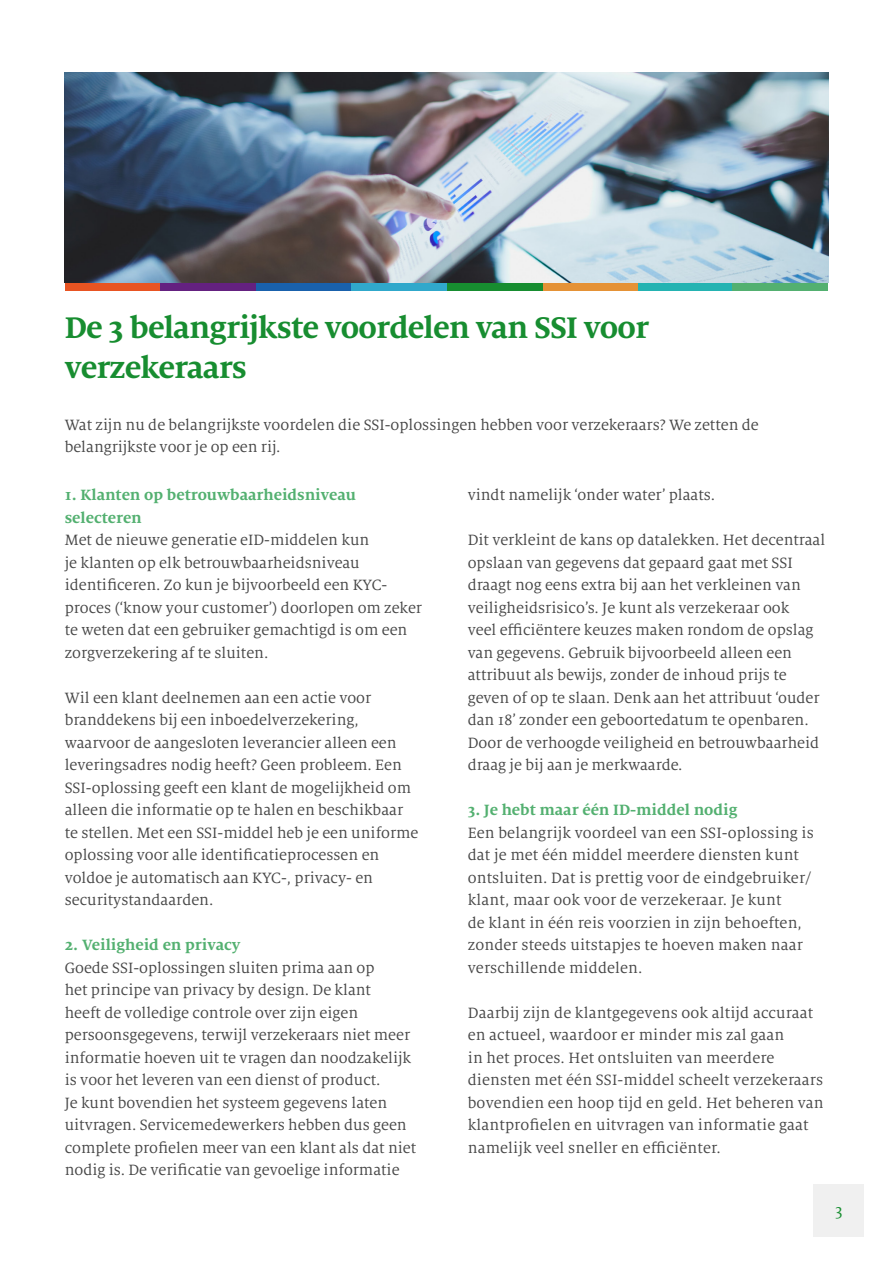
<style>
.page{position:relative;width:893px;height:1263px;background:#fff}
.page>*{position:absolute;margin:0;border:0;box-sizing:border-box;transform-origin:0 0}
.t1{font:700 33px/39.6px "Milo Serif OT";letter-spacing:-.025em;color:#178d30}
.t2{font:18px "Milo Serif OT";color:#178d30}
.t3{font:16.5px/22.5px "Milo Serif OT";color:#464646}
.t4{font:700 16.5px/22.5px "Milo Serif OT";color:#53b070}
</style>
<div class="page">
<div style="left:814px;top:1184px;width:50px;height:53px;background:#f0f0f0"></div>
<img style="left:65px;top:72px;width:763px;height:211px">
<div style="left:65px;top:283px;width:95px;height:7px;background:#e85422"></div>
<div style="left:160px;top:283px;width:96px;height:7px;background:#642180"></div>
<div style="left:256px;top:283px;width:96px;height:7px;background:#1961ac"></div>
<div style="left:352px;top:283px;width:95px;height:7px;background:#30a8cb"></div>
<div style="left:447px;top:283px;width:96px;height:7px;background:#178d30"></div>
<div style="left:543px;top:283px;width:95px;height:7px;background:#e59236"></div>
<div style="left:638px;top:283px;width:96px;height:7px;background:#24b3b2"></div>
<div style="left:733px;top:283px;width:95px;height:7px;background:#53b070"></div>
<h1 class="t1" style="left:65px;top:308px;width:586px">De 3 belangrijkste voordelen van SSI voor verzekeraars</h1>
<p class="t3" style="left:65px;top:414px;width:695px">Wat zijn nu de belangrijkste voordelen die SSI-oplossingen hebben voor verzekeraars? We zetten de belangrijkste voor je op een rij.</p>
<p class="t4" style="left:65px;top:484px;width:293px">1. Klanten op betrouwbaarheidsniveau selecteren</p>
<p class="t3" style="left:65px;top:529px;width:359px">Met de nieuwe generatie eID-middelen kun<br>je klanten op elk betrouwbaarheidsniveau identificeren. Zo kun je bijvoorbeeld een KYC&shy;proces (‘know your customer’) doorlopen om zeker te weten dat een gebruiker gemachtigd is om een zorgverzekering af te sluiten.</p>
<p class="t3" style="left:65px;top:686px;width:355px">Wil een klant deelnemen aan een actie voor branddekens bij een inboedelverzekering, waarvoor de aangesloten leverancier alleen een leveringsadres nodig heeft? Geen probleem. Een SSI-oplossing geeft een klant de mogelijkheid om alleen die informatie op te halen en beschikbaar te stellen. Met een SSI-middel heb je een uniforme oplossing voor alle identificatieprocessen en voldoe je automatisch aan KYC-, privacy- en securitystandaarden.</p>
<p class="t4" style="left:65px;top:934px;width:177px">2. Veiligheid en privacy</p>
<p class="t3" style="left:65px;top:957px;width:353px">Goede SSI-oplossingen sluiten prima aan op<br>het principe van privacy by design. De klant<br>heeft de volledige controle over zijn eigen persoonsgegevens, terwijl verzekeraars niet meer informatie hoeven uit te vragen dan noodzakelijk is voor het leveren van een dienst of product.<br>Je kunt bovendien het systeem gegevens laten uitvragen. Servicemedewerkers hebben dus geen complete profielen meer van een klant als dat niet nodig is. De verificatie van gevoelige informatie</p>
<p class="t3" style="left:468px;top:484px;width:249px">vindt namelijk ‘onder water’ plaats.</p>
<p class="t3" style="left:468px;top:529px;width:359px">Dit verkleint de kans op datalekken. Het decentraal opslaan van gegevens dat gepaard gaat met SSI draagt nog eens extra bij aan het verkleinen van veiligheidsrisico’s. Je kunt als verzekeraar ook<br>veel efficiëntere keuzes maken rondom de opslag van gegevens. Gebruik bijvoorbeeld alleen een attribuut als bewijs, zonder de inhoud prijs te geven of op te slaan. Denk aan het attribuut ‘ouder dan 18’ zonder een geboortedatum te openbaren.<br>Door de verhoogde veiligheid en betrouwbaarheid draag je bij aan je merkwaarde.</p>
<p class="t4" style="left:468px;top:799px;width:271px">3. Je hebt maar één ID-middel nodig</p>
<p class="t3" style="left:468px;top:822px;width:348px">Een belangrijk voordeel van een SSI-oplossing is dat je met één middel meerdere diensten kunt ontsluiten. Dat is prettig voor de eindgebruiker/ klant, maar ook voor de verzekeraar. Je kunt<br>de klant in één reis voorzien in zijn behoeften, zonder steeds uitstapjes te hoeven maken naar verschillende middelen.</p>
<p class="t3" style="left:468px;top:1002px;width:357px">Daarbij zijn de klantgegevens ook altijd accuraat en actueel, waardoor er minder mis zal gaan<br>in het proces. Het ontsluiten van meerdere diensten met één SSI-middel scheelt verzekeraars bovendien een hoop tijd en geld. Het beheren van klantprofielen en uitvragen van informatie gaat namelijk veel sneller en efficiënter.</p>
<p class="t2" style="left:835px;top:1201px;width:9px">3</p>
</div>
